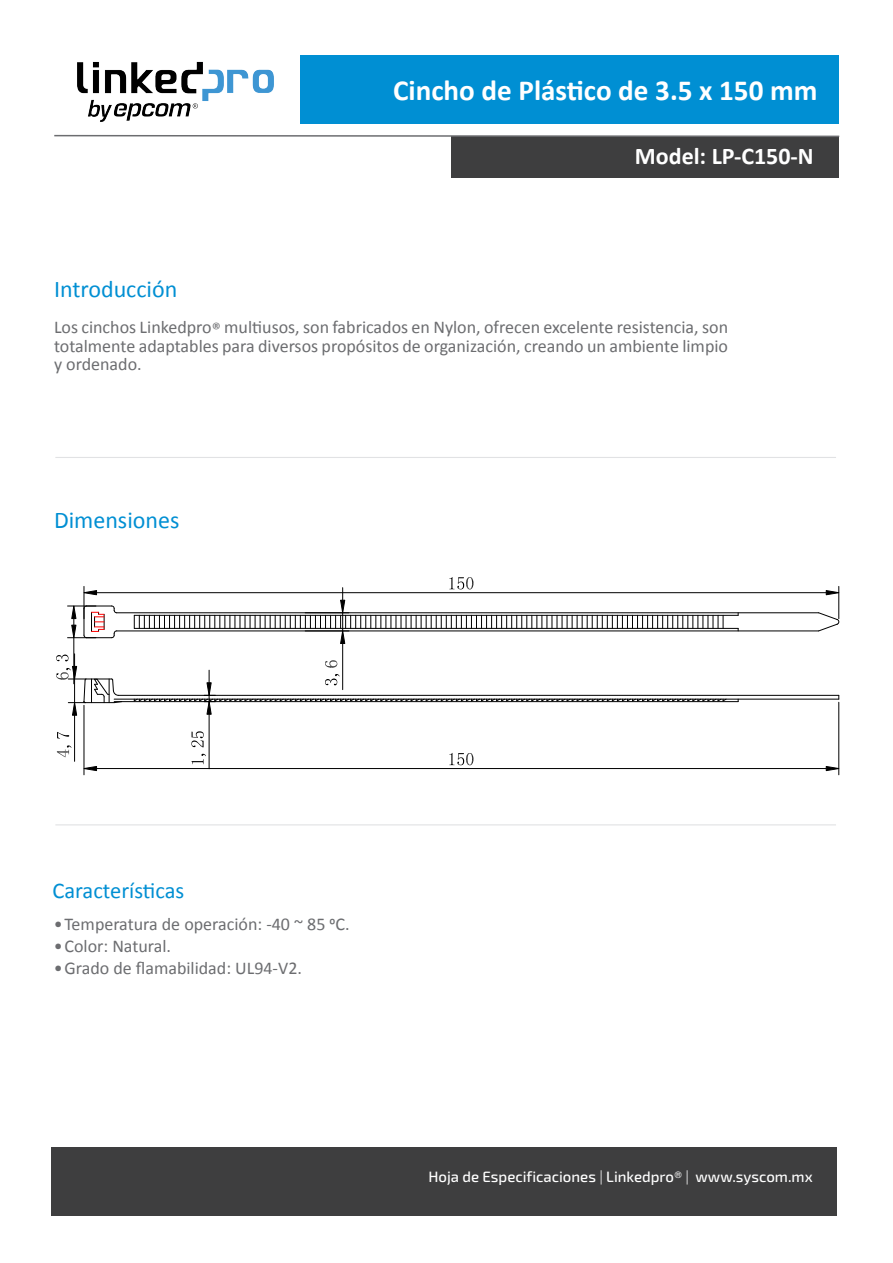
<style>
.page{position:relative;width:893px;height:1263px;background:#fff}
.page>*{position:absolute;margin:0;border:0;box-sizing:border-box;transform-origin:0 0}
.TIT{font:700 29.1px "Calibri";color:#fff}
.SUBT{font:24px "Calibri";color:#008fd3}
.MOD{font:700 24px "Calibri";color:#fff}
.SUBT-2{font:22.5px "Calibri";color:#008fd3}
.DESCR{font:18px/18.6px "Calibri";color:#6c6d70;text-align:justify}
.t1{font:500 15px "Exo 2";color:#fff}
.s1{font-weight:300}
</style>
<div class="page">
<div style="left:300px;top:55px;width:538px;height:68px;background:#008fd3"></div>
<div style="left:451px;top:136px;width:388px;height:42px;background:#3e3e3f"></div>
<svg style="left:54px;top:134px;width:786px;height:3px"></svg>
<img style="left:77px;top:61px;width:197px;height:61px">
<div style="left:51px;top:1147px;width:785px;height:69px;background:#3e3e3f"></div>
<svg style="left:818px;top:612px;width:21px;height:19px"></svg>
<hr style="left:134px;top:628px;width:604px;height:1px;background:#000">
<hr style="left:134px;top:615px;width:604px;height:1px;background:#000">
<hr style="left:117px;top:612px;width:702px;height:1px;background:#000">
<hr style="left:117px;top:631px;width:702px;height:1px;background:#000">
<hr style="left:114px;top:701px;width:624px;height:1px;background:#000">
<hr style="left:114px;top:699px;width:725px;height:1px;background:#000">
<hr style="left:118px;top:695px;width:721px;height:1px;background:#000">
<hr style="left:84px;top:586px;width:1px;height:33px;background:#000">
<hr style="left:838px;top:586px;width:1px;height:33px;background:#000">
<hr style="left:97px;top:592px;width:729px;height:1px;background:#000">
<svg style="left:83px;top:590px;width:14px;height:5px"></svg>
<svg style="left:825px;top:590px;width:14px;height:5px"></svg>
<hr style="left:342px;top:643px;width:1px;height:47px;background:#000">
<hr style="left:74px;top:638px;width:1px;height:46px;background:#000">
<svg style="left:68px;top:605px;width:49px;height:33px"></svg>
<hr style="left:74px;top:715px;width:1px;height:46px;background:#000">
<svg style="left:56px;top:654px;width:66px;height:62px"></svg>
<svg style="left:57px;top:745px;width:14px;height:12px"></svg>
<svg style="left:57px;top:732px;width:12px;height:7px"></svg>
<hr style="left:209px;top:714px;width:1px;height:55px;background:#000">
<svg style="left:191px;top:754px;width:15px;height:10px"></svg>
<svg style="left:191px;top:731px;width:13px;height:16px"></svg>
<hr style="left:84px;top:705px;width:1px;height:70px;background:#000">
<hr style="left:838px;top:702px;width:1px;height:73px;background:#000">
<hr style="left:97px;top:768px;width:729px;height:1px;background:#000">
<svg style="left:83px;top:766px;width:14px;height:5px"></svg>
<svg style="left:825px;top:766px;width:14px;height:5px"></svg>
<svg style="left:449px;top:753px;width:24px;height:13px"></svg>
<svg style="left:134px;top:577px;width:590px;height:67px"></svg>
<svg style="left:134px;top:660px;width:592px;height:55px"></svg>
<hr style="left:55px;top:457px;width:781px;height:1px;background:#e1e2e4">
<hr style="left:55px;top:824px;width:781px;height:1px;background:#e1e2e4">
<p class="TIT" style="left:393px;top:70px;width:426px">Cincho de Plástico de 3.5 x 150 mm</p>
<p class="SUBT" style="left:54px;top:272px;width:125px">Introducción</p>
<p class="MOD" style="left:635px;top:139px;width:180px">Model: LP-C150-N</p>
<p class="DESCR" style="left:54px;top:317px;width:676px">Los cinchos Linkedpro® multiusos, son fabricados en Nylon, ofrecen excelente resistencia, son totalmente adaptables para diversos propósitos de organización, creando un ambiente limpio y ordenado.</p>
<p class="SUBT" style="left:54px;top:504px;width:127px">Dimensiones</p>
<p class="SUBT-2" style="left:52px;top:875px;width:133px">Características</p>
<p class="DESCR" style="left:54px;top:915px;width:297px">•Temperatura de operación: -40 ~ 85 0C.</p>
<p class="DESCR" style="left:54px;top:936px;width:119px">•Color: Natural.</p>
<p class="DESCR" style="left:54px;top:958px;width:249px">•Grado de flamabilidad: UL94-V2.</p>
<p class="t1" style="left:428px;top:1167px;width:386px">Hoja de Especificaciones <span class="s1">|</span> Linkedpro® <span class="s1">|</span> www.syscom.mx</p>
</div>
